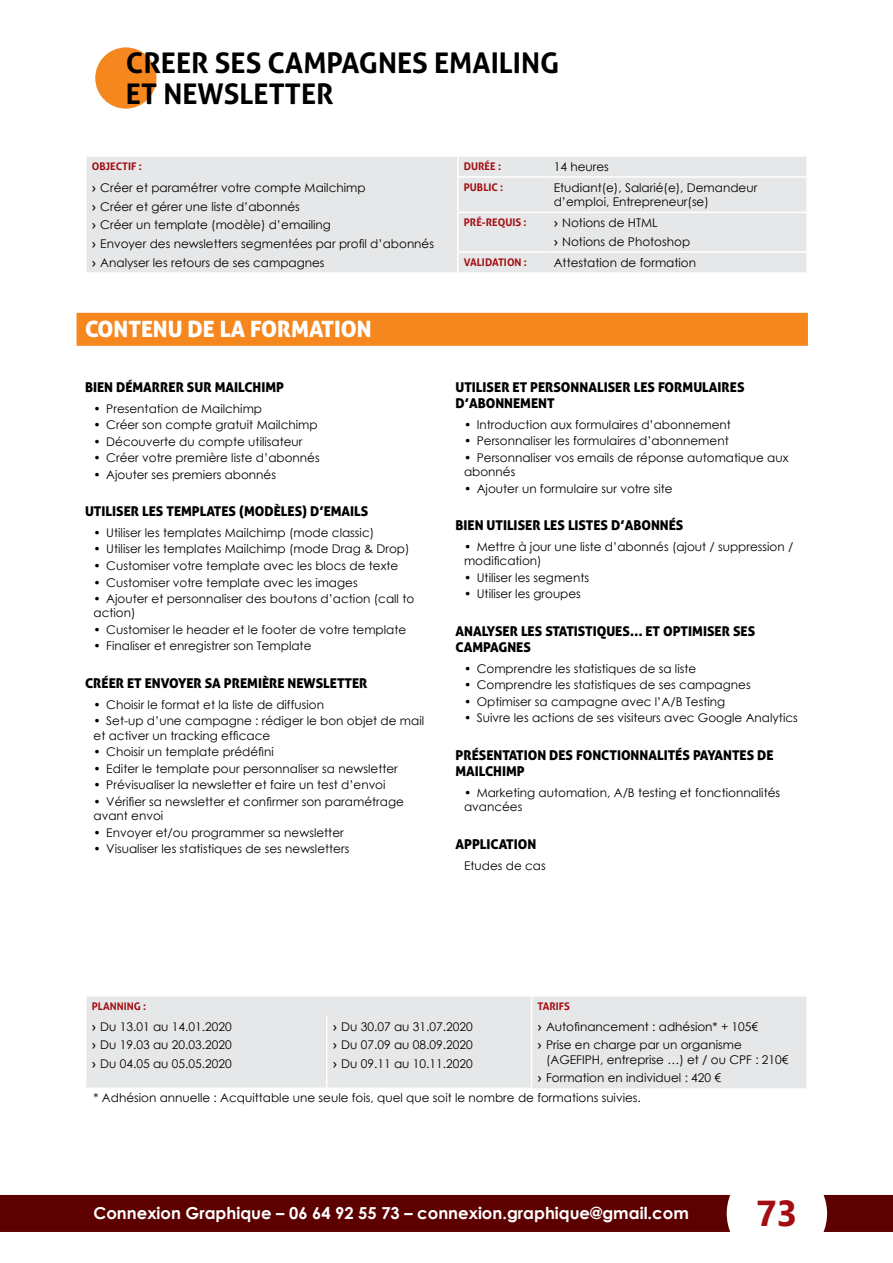
<style>
.page{position:relative;width:893px;height:1263px;background:#fff}
.page>*{position:absolute;margin:0;border:0;box-sizing:border-box;transform-origin:0 0}
.t1{font:700 36px "Ebrima";color:#a30d11}
.t2{font:700 28.5px/31.5px "Aller";color:#000}
.t3{font:22.5px "Aller Display";color:#fff}
.t4{font:700 16.5px "Century Gothic";color:#fff}
.t5{font:13.5px "Aller Display";color:#000}
.t6{font:12px/18.6px "Century Gothic";color:#000}
.t7{font:700 10.5px "Aller";color:#a30d11}
.s1{font-family:"Aller"}
</style>
<div class="page">
<div style="left:0;top:1195px;width:893px;height:37px;background:#5c0000"></div>
<div style="left:727px;top:1163px;width:100px;height:100px;background:#fff;border-radius:50%"></div>
<div style="left:95px;top:47px;width:61px;height:62px;background:#f6871f;border-radius:50%"></div>
<div style="left:87px;top:996px;width:719px;height:92px;background:#e6e7e8"></div>
<svg style="left:86px;top:997px;width:1px;height:18px"></svg>
<svg style="left:531px;top:996px;width:1px;height:19px"></svg>
<svg style="left:806px;top:997px;width:1px;height:18px"></svg>
<hr style="left:85px;top:1087px;width:242px;height:2px;background:#fff">
<hr style="left:327px;top:1087px;width:205px;height:2px;background:#fff">
<hr style="left:326px;top:1015px;width:1px;height:72px;background:#fff">
<hr style="left:531px;top:1015px;width:1px;height:72px;background:#fff">
<div style="left:77px;top:313px;width:731px;height:33px;background:#f6871f"></div>
<div style="left:87px;top:157px;width:719px;height:115px;background:#e6e7e8"></div>
<svg style="left:457px;top:157px;width:2px;height:19px"></svg>
<svg style="left:806px;top:157px;width:1px;height:19px"></svg>
<hr style="left:457px;top:176px;width:91px;height:2px;background:#fff">
<hr style="left:457px;top:178px;width:2px;height:34px;background:#fff">
<hr style="left:548px;top:176px;width:260px;height:2px;background:#fff">
<hr style="left:457px;top:212px;width:91px;height:1px;background:#fff">
<hr style="left:457px;top:213px;width:2px;height:38px;background:#fff">
<hr style="left:548px;top:212px;width:260px;height:1px;background:#fff">
<hr style="left:457px;top:251px;width:91px;height:2px;background:#fff">
<svg style="left:457px;top:253px;width:2px;height:19px"></svg>
<hr style="left:548px;top:251px;width:260px;height:2px;background:#fff">
<svg style="left:806px;top:253px;width:1px;height:19px"></svg>
<h2 class="t2" style="left:126px;top:47px;width:435px">CREER SES CAMPAGNES EMAILING<br>ET NEWSLETTER</h2>
<p class="t7" style="left:92px;top:159px;width:51px">OBJECTIF :</p>
<p class="t7" style="left:464px;top:159px;width:39px">DURÉE :</p>
<p class="t6" style="left:554px;top:157px;width:57px">14 heures</p>
<p class="t6" style="left:92px;top:178px;width:344px"><span class="s1">›</span> Créer et paramétrer votre compte Mailchimp<br><span class="s1">›</span> Créer et gérer une liste d’abonnés<br><span class="s1">›</span> Créer un template (modèle) d’emailing<br><span class="s1">›</span> Envoyer des newsletters segmentées par profil d’abonnés <span class="s1">›</span> Analyser les retours de ses campagnes</p>
<p class="t7" style="left:464px;top:180px;width:41px">PUBLIC :</p>
<p class="t6" style="left:554px;top:180px;width:205px;line-height:14.4px">Etudiant(e), Salarié(e), Demandeur d’emploi, Entrepreneur(se)</p>
<p class="t7" style="left:464px;top:216px;width:64px">PRÉ-REQUIS :</p>
<p class="t6" style="left:554px;top:214px;width:138px"><span class="s1">›</span> Notions de HTML<br><span class="s1">›</span> Notions de Photoshop</p>
<p class="t7" style="left:464px;top:256px;width:13px">VALIDATION</p>
<p class="t7" style="left:524px;top:256px;width:5px">:</p>
<p class="t6" style="left:554px;top:253px;width:144px">Attestation de formation</p>
<h3 class="t3" style="left:85px;top:315px;width:28px">CONTENU</h3>
<h3 class="t3" style="left:188px;top:315px;width:77px">DE LA FORMATION</h3>
<p class="t5" style="left:85px;top:378px;width:57px">BIEN DÉMARRER</p>
<p class="t5" style="left:187px;top:378px;width:10px">SUR</p>
<p class="t5" style="left:215px;top:378px;width:71px">MAILCHIMP</p>
<p class="t6" style="left:94px;top:399px;width:170px">• Presentation de Mailchimp</p>
<p class="t6" style="left:94px;top:415px;width:226px">• Créer son compte gratuit Mailchimp</p>
<p class="t6" style="left:94px;top:432px;width:210px">• Découverte du compte utilisateur</p>
<p class="t6" style="left:94px;top:448px;width:228px">• Créer votre première liste d’abonnés</p>
<p class="t6" style="left:94px;top:465px;width:184px">• Ajouter ses premiers abonnés</p>
<p class="t5" style="left:85px;top:503px;width:35px">UTI LISER</p>
<p class="t5" style="left:142px;top:503px;width:34px">LES TEM</p>
<p class="t5" style="left:192px;top:503px;width:23px">PLATES</p>
<p class="t5" style="left:239px;top:503px;width:93px">(MODÈLES) D’EMAI</p>
<p class="t5" style="left:354px;top:503px;width:15px">LS</p>
<p class="t6" style="left:94px;top:523px;width:282px">• Utiliser les templates Mailchimp (mode classic)</p>
<p class="t6" style="left:94px;top:540px;width:317px">• Utiliser les templates Mailchimp (mode Drag &amp; Drop)</p>
<p class="t6" style="left:94px;top:556px;width:306px">• Customiser votre template avec les blocs de texte</p>
<p class="t6" style="left:94px;top:573px;width:266px">• Customiser votre template avec les images</p>
<p class="t6" style="left:94px;top:591px;width:322px;line-height:14.4px">• Ajouter et personnaliser des boutons d’action (call to action)</p>
<p class="t6" style="left:94px;top:620px;width:314px">• Customiser le header et le footer de votre template</p>
<p class="t6" style="left:94px;top:637px;width:219px">• Finaliser et enregistrer son Template</p>
<p class="t5" style="left:85px;top:674px;width:94px">CRÉER ET ENVOYER</p>
<p class="t5" style="left:205px;top:674px;width:36px">SA PREMI</p>
<p class="t5" style="left:262px;top:674px;width:36px">ÈRE NEWS</p>
<p class="t5" style="left:323px;top:674px;width:15px">LETTER</p>
<p class="t6" style="left:94px;top:695px;width:232px">• Choisir le format et la liste de diffusion</p>
<p class="t6" style="left:94px;top:713px;width:332px;line-height:14.4px">• Set-up d’une campagne : rédiger le bon objet de mail et activer un tracking efficace</p>
<p class="t6" style="left:94px;top:742px;width:182px">• Choisir un template prédéfini</p>
<p class="t6" style="left:94px;top:759px;width:306px">• Editer le template pour personnaliser sa newsletter</p>
<p class="t6" style="left:94px;top:775px;width:294px">• Prévisualiser la newsletter et faire un test d’envoi</p>
<p class="t6" style="left:94px;top:794px;width:312px;line-height:14.4px">• Vérifier sa newsletter et confirmer son paramétrage avant envoi</p>
<p class="t6" style="left:94px;top:823px;width:252px">• Envoyer et/ou programmer sa newsletter</p>
<p class="t6" style="left:94px;top:839px;width:257px">• Visualiser les statistiques de ses newsletters</p>
<p class="t5" style="left:455px;top:378px;width:35px">UTI LISER</p>
<p class="t5" style="left:513px;top:378px;width:35px">ET PERSONNA</p>
<p class="t5" style="left:597px;top:378px;width:15px">LISER</p>
<p class="t5" style="left:634px;top:378px;width:34px">LES FORMU</p>
<p class="t5" style="left:702px;top:378px;width:15px">LAIRES</p>
<p class="t5" style="left:455px;top:395px;width:24px">D’ABONNEMENT</p>
<p class="t6" style="left:464px;top:415px;width:268px">• Introduction aux formulaires d’abonnement</p>
<p class="t6" style="left:464px;top:431px;width:266px">• Personnaliser les formulaires d’abonnement</p>
<p class="t6" style="left:464px;top:450px;width:326px;line-height:14.4px">• Personnaliser vos emails de réponse automatique aux abonnés</p>
<p class="t6" style="left:464px;top:479px;width:210px">• Ajouter un formulaire sur votre site</p>
<p class="t5" style="left:455px;top:517px;width:66px">BIEN UTILISER</p>
<p class="t5" style="left:544px;top:517px;width:39px">LES LISTES</p>
<p class="t5" style="left:611px;top:517px;width:24px">D’ABONN</p>
<p class="t5" style="left:669px;top:517px;width:15px">ÉS</p>
<p class="t6" style="left:464px;top:539px;width:331px;line-height:14.4px">• Mettre à jour une liste d’abonnés (ajout / suppression / modification)</p>
<p class="t6" style="left:464px;top:568px;width:127px">• Utiliser les segments</p>
<p class="t6" style="left:464px;top:585px;width:118px">• Utiliser les groupes</p>
<p class="t5" style="left:455px;top:622px;width:41px">ANALYSER</p>
<p class="t5" style="left:521px;top:622px;width:33px">LES STATISTIQUES</p>
<p class="t5" style="left:630px;top:622px;width:59px">… ET OPTIMISER</p>
<p class="t5" style="left:733px;top:622px;width:9px">SES</p>
<p class="t5" style="left:455px;top:639px;width:10px">CAM</p>
<p class="t5" style="left:483px;top:639px;width:33px">PAGNES</p>
<p class="t6" style="left:464px;top:659px;width:234px">• Comprendre les statistiques de sa liste</p>
<p class="t6" style="left:464px;top:676px;width:288px">• Comprendre les statistiques de ses campagnes</p>
<p class="t6" style="left:464px;top:692px;width:263px">• Optimiser sa campagne avec l’A/B Testing</p>
<p class="t6" style="left:464px;top:709px;width:335px">• Suivre les actions de ses visiteurs avec Google Analytics</p>
<p class="t5" style="left:455px;top:746px;width:32px">PRÉSENTATION</p>
<p class="t5" style="left:549px;top:746px;width:36px">DES FONCTIONNA</p>
<p class="t5" style="left:657px;top:746px;width:52px">LITÉS PAYANTES</p>
<p class="t5" style="left:757px;top:746px;width:17px">DE</p>
<p class="t5" style="left:455px;top:763px;width:71px">MAILCHIMP</p>
<p class="t6" style="left:464px;top:785px;width:318px;line-height:14.4px">• Marketing automation, A/B testing et fonctionnalités avancées</p>
<p class="t5" style="left:455px;top:835px;width:39px">APPLICATION</p>
<p class="t6" style="left:464px;top:856px;width:83px">Etudes de cas</p>
<p class="t7" style="left:92px;top:999px;width:14px">PLANNING</p>
<p class="t7" style="left:143px;top:999px;width:5px">:</p>
<p class="t7" style="left:537px;top:999px;width:12px">TARIFS</p>
<p class="t6" style="left:92px;top:1017px;width:141px;text-align:justify"><span class="s1">›</span> Du 13.01 au 14.01.2020 <span class="s1">›</span> Du 19.03 au 20.03.2020 <span class="s1">›</span> Du 04.05 au 05.05.2020</p>
<p class="t6" style="left:333px;top:1017px;width:141px;text-align:justify"><span class="s1">›</span> Du 30.07 au 31.07.2020 <span class="s1">›</span> Du 07.09 au 08.09.2020 <span class="s1">›</span> Du 09. 11 au 10. 11.2020</p>
<p class="t6" style="left:538px;top:1017px;width:222px"><span class="s1">›</span> Autofinancement : adhésion* + 105€ <span class="s1">›</span> Prise en charge par un organisme</p>
<p class="t6" style="left:546px;top:1050px;width:244px">(AGEFIPH, entreprise …) et / ou CPF : 210€</p>
<p class="t6" style="left:538px;top:1068px;width:185px"><span class="s1">›</span> Formation en individuel : 420 €</p>
<p class="t6" style="left:94px;top:1088px;width:547px">* Adhésion annuelle : Acquittable une seule fois, quel que soit le nombre de formations suivies.</p>
<h3 class="t4" style="left:94px;top:1200px;width:597px">Connexion Graphique – 06 64 92 55 73 – connexion.graphique@gmail.com</h3>
<h1 class="t1" style="left:756px;top:1186px;width:43px">73</h1>
</div>
